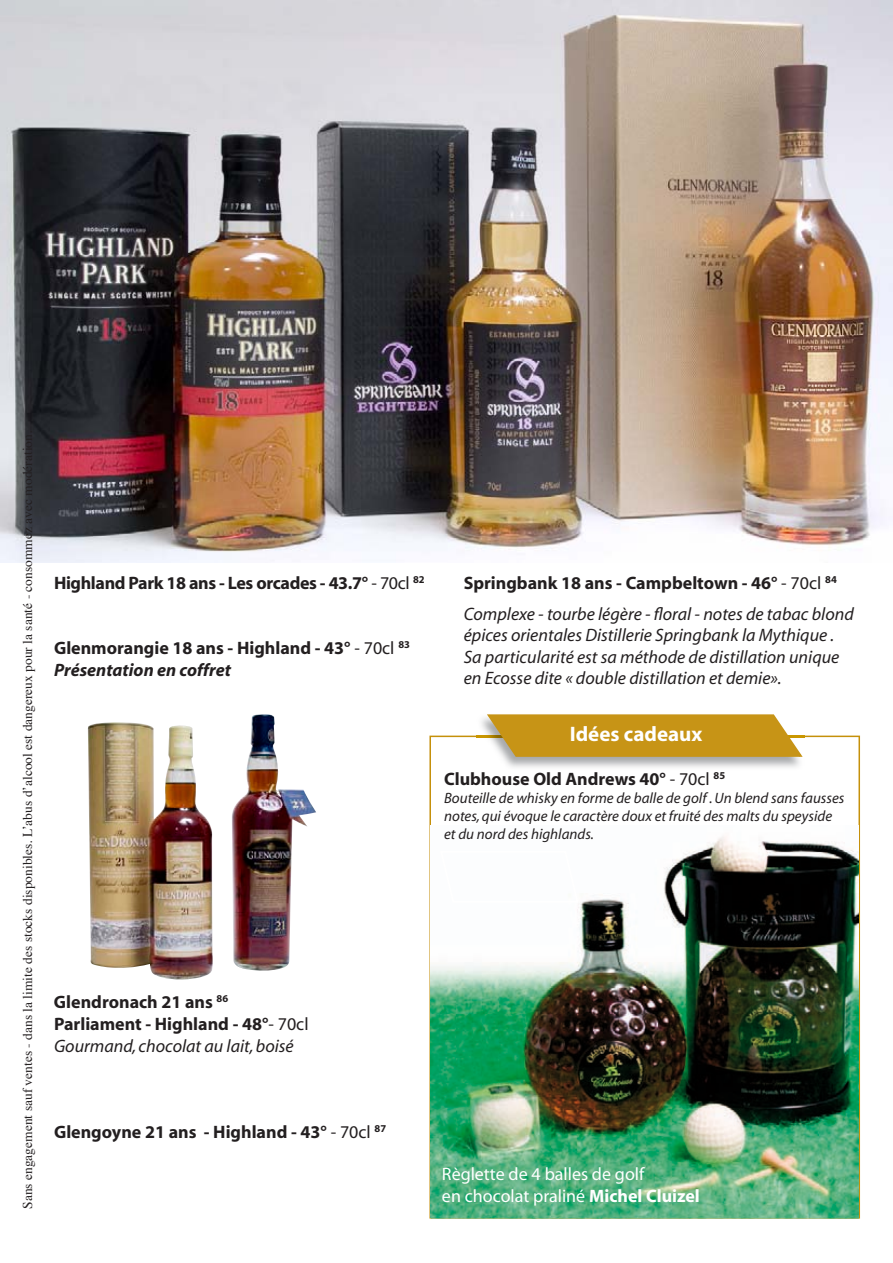
<style>
.page{position:relative;width:893px;height:1263px;background:#fff}
.page>*{position:absolute;margin:0;border:0;box-sizing:border-box;transform-origin:0 0}
.t1{font:700 21px "Myriad";color:#fff}
.t2{font:italic 18px/21.6px "Myriad";color:#231f20}
.t3{font:700 18px/21.6px "Myriad";color:#231f20}
.t4{font:18px/21.6px "Myriad";color:#fff}
.t5{font:700 18px "Myriad";letter-spacing:-.02em;color:#231f20}
.t6{font:italic 15px/18px "Myriad";color:#231f20}
.t7{font:13.5px "Times";color:#231f20}
.s1{font-weight:400}
.s2{font-style:italic}
.s3{font-weight:700;font-style:normal}
.s4{font-style:normal}
.s5{font-weight:400;font-style:italic}
.s6{font-weight:700}
</style>
<div class="page">
<svg style="left:429px;top:736px;width:431px;height:482px"></svg>
<img style="left:88px;top:714px;width:228px;height:266px">
<img style="left:0;top:0;width:893px;height:562px">
<img style="left:431px;top:825px;width:428px;height:393px">
<img style="left:477px;top:717px;width:327px;height:53px">
<svg style="left:486px;top:714px;width:318px;height:44px;background:#c99d2e"></svg>
<svg style="left:439px;top:849px;width:141px;height:55px"></svg>
<p class="t7" style="left:15px;top:1209px;width:780px;rotate:-90deg">Sans engagement sauf ventes - dans la limite des stocks disponibles. L’abus d’alcool est dangereux pour la santé - consommez avec modération.</p>
<p class="t5" style="left:54px;top:574px;width:372px">Highland Park 18 ans - Les orcades - 43.7° <span class="s1">- 70cl</span> <sup>82</sup></p>
<p class="t3" style="left:54px;top:638px;width:357px">Glenmorangie 18 ans - Highland - 43° <span class="s1">- 70cl</span> <sup>83<br></sup><span class="s2">Présentation en coffret</span></p>
<p class="t2" style="left:464px;top:569px;width:392px;line-height:30.2px"><span class="s3">Springbank 18 ans - Campbeltown - 46°</span> <span class="s4">- 70cl</span> <sup>84<br></sup>Complexe - tourbe légère - floral - notes de tabac blond</p>
<p class="t2" style="left:464px;top:625px;width:377px">épices orientales Distillerie Springbank la Mythique .<br>Sa particularité est sa méthode de distillation unique en Ecosse dite « double distillation et demie».</p>
<p class="t1" style="left:570px;top:723px;width:134px">Idées cadeaux</p>
<p class="t3" style="left:444px;top:769px;width:283px">Clubhouse Old Andrews 40° <span class="s1">- 70cl</span> <sup>85</sup></p>
<p class="t6" style="left:444px;top:790px;width:402px">Bouteille de whisky en forme de balle de golf . Un blend sans fausses notes, qui évoque le caractère doux et fruité des malts du speyside et du nord des highlands.</p>
<p class="t3" style="left:54px;top:992px;width:256px">Glendronach 21 ans <sup>86<br></sup>Parliament - Highland - 48°<span class="s1">- 70cl<br></span><span class="s5">Gourmand, chocolat au lait, boisé</span></p>
<p class="t3" style="left:54px;top:1122px;width:334px">Glengoyne 21 ans - Highland - 43° <span class="s1">- 70cl</span> <sup>87</sup></p>
<p class="t4" style="left:442px;top:1164px;width:259px">Règlette de 4 balles de golf<br>en chocolat praliné <span class="s6">Michel Cluizel</span></p>
</div>
